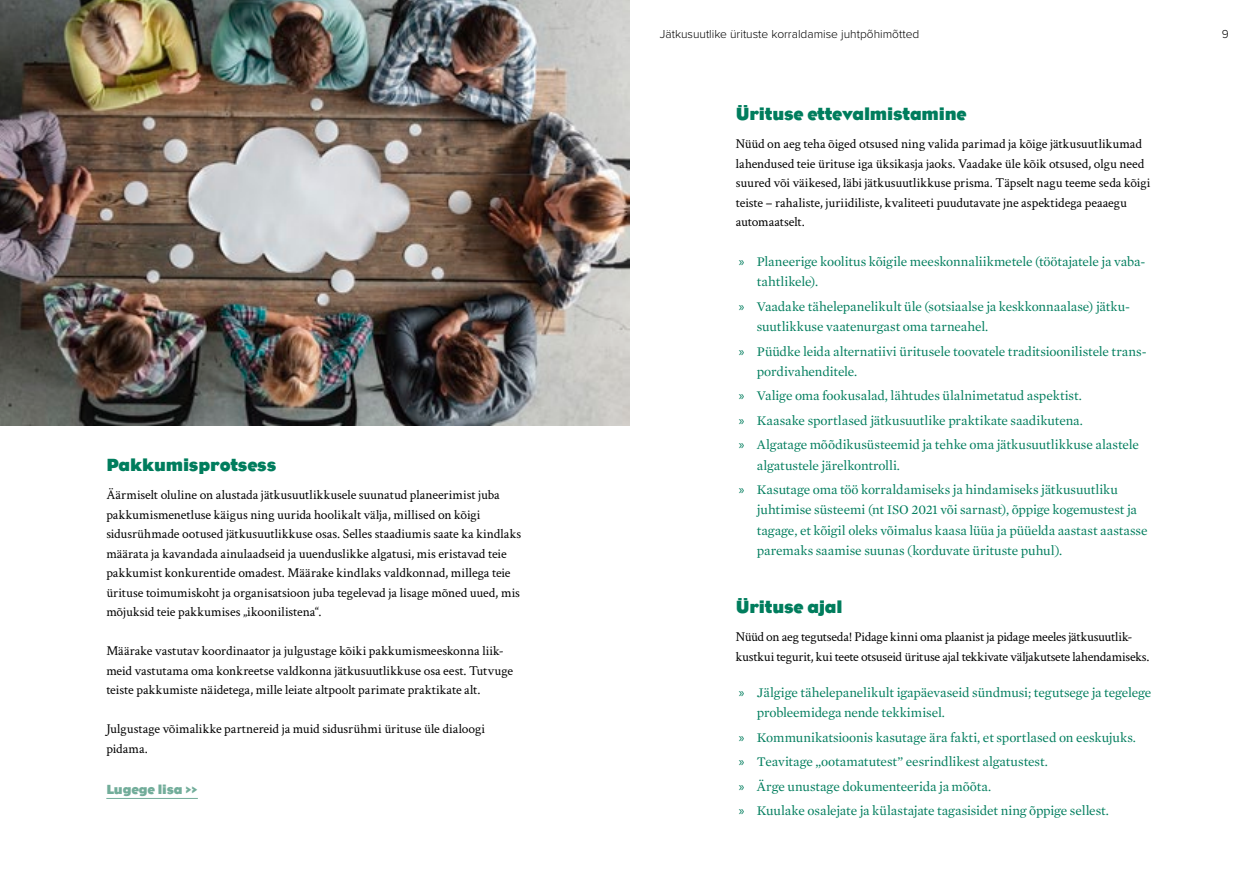
<style>
.page{position:relative;width:1259px;height:893px;background:#fff}
.page>*{position:absolute;margin:0;border:0;box-sizing:border-box;transform-origin:0 0}
.t1{font:700 18px "Bureau Eagle";letter-spacing:-.01em;color:#007d5d}
.t2{font:13.5px/19.5px "Crimson Text";letter-spacing:-.005em;color:#000}
.t3{font:13.5px/20.2px "Mercury Text G1";letter-spacing:-.005em;color:#007d5d}
.t4{font:700 13.5px "Bureau Eagle";letter-spacing:-.01em;color:#72ad9a}
.t5{font:300 12px "Proxima Nova";color:#000}
.s1{font-family:"Myriad Pro"}
</style>
<div class="page">
<hr style="left:106px;top:798px;width:92px;height:1px;background:#72ad9a">
<img style="left:0;top:0;width:629px;height:425px">
<h1 class="t1" style="left:106px;top:455px;width:172px">Pakkumisprotsess</h1>
<p class="t2" style="left:106px;top:484px;width:416px">Äärmiselt oluline on alustada jätkusuutlikkusele suunatud planeerimist juba pakkumismenetluse käigus ning uurida hoolikalt välja, millised on kõigi sidusrühmade ootused jätkusuutlikkuse osas. Selles staadiumis saate ka kindlaks määrata ja kavandada ainulaadseid ja uuenduslikke algatusi, mis eristavad teie pakkumist konkurentide omadest. Määrake kindlaks valdkonnad, millega teie ürituse toimumiskoht ja organisatsioon juba tegelevad ja lisage mõned uued, mis mõjuksid teie pakkumises „ikoonilistena“.</p>
<p class="t2" style="left:106px;top:640px;width:408px">Määrake vastutav koordinaator ja julgustage kõiki pakkumismeeskonna liik&shy;meid vastutama oma konkreetse valdkonna jätkusuutlikkuse osa eest. Tutvuge teiste pakkumiste näidetega, mille leiate altpoolt parimate praktikate alt.</p>
<p class="t2" style="left:106px;top:718px;width:380px">Julgustage võimalikke partnereid ja muid sidusrühmi ürituse üle dialoogi pidama.</p>
<p class="t4" style="left:106px;top:782px;width:93px">Lugege lisa &gt;&gt;</p>
<p class="t5" style="left:660px;top:25px;width:261px">Jätkusuutlike ürituste korraldamise juhtpõhimõtted</p>
<p class="t5" style="left:1221px;top:25px;width:9px">9</p>
<h1 class="t1" style="left:736px;top:104px;width:232px">Ürituse ettevalmistamine</h1>
<p class="t2" style="left:736px;top:134px;width:416px">Nüüd on aeg teha õiged otsused ning valida parimad ja kõige jätkusuutlikumad lahendused teie ürituse iga üksikasja jaoks. Vaadake üle kõik otsused, olgu need suured või väikesed, läbi jätkusuutlikkuse prisma. Täpselt nagu teeme seda kõigi teiste – rahaliste, juriidiliste, kvaliteeti puudutavate jne aspektidega peaaegu automaatselt.</p>
<p class="t3" style="left:757px;top:251px;width:390px;text-indent:-18px"><span class="s1">»</span> Planeerige koolitus kõigile meeskonnaliikmetele (töötajatele ja vaba&shy;tahtlikele).</p>
<p class="t3" style="left:757px;top:296px;width:375px;text-indent:-18px"><span class="s1">»</span> Vaadake tähelepanelikult üle (sotsiaalse ja keskkonnaalase) jätku&shy;suutlikkuse vaatenurgast oma tarneahel.</p>
<p class="t3" style="left:757px;top:341px;width:391px;text-indent:-18px"><span class="s1">»</span> Püüdke leida alternatiivi üritusele toovatele traditsioonilistele trans&shy;pordivahenditele.</p>
<p class="t3" style="left:739px;top:384px;width:401px;line-height:24.5px"><span class="s1">»</span> Valige oma fookusalad, lähtudes ülalnimetatud aspektist.<br><span class="s1">»</span> Kaasake sportlased jätkusuutlike praktikate saadikutena.<br><span class="s1">»</span> Algatage mõõdikusüsteemid ja tehke oma jätkusuutlikkuse alastele</p>
<p class="t3" style="left:739px;top:453px;width:381px;line-height:24.5px;text-indent:18px">algatustele järelkontrolli.<br><span class="s1">»</span> Kasutage oma töö korraldamiseks ja hindamiseks jätkusuutliku</p>
<p class="t3" style="left:757px;top:500px;width:392px">juhtimise süsteemi (nt ISO 2021 või sarnast), õppige kogemustest ja tagage, et kõigil oleks võimalus kaasa lüüa ja püüelda aastast aastasse paremaks saamise suunas (korduvate ürituste puhul).</p>
<h1 class="t1" style="left:736px;top:597px;width:108px">Ürituse ajal</h1>
<p class="t2" style="left:736px;top:626px;width:415px">Nüüd on aeg tegutseda! Pidage kinni oma plaanist ja pidage meeles jätkusuutlik&shy;kustkui tegurit, kui teete otsuseid ürituse ajal tekkivate väljakutsete lahendamiseks.</p>
<p class="t3" style="left:757px;top:682px;width:396px;text-indent:-18px"><span class="s1">»</span> Jälgige tähelepanelikult igapäevaseid sündmusi; tegutsege ja tegelege probleemidega nende tekkimisel.</p>
<p class="t3" style="left:739px;top:725px;width:399px;line-height:24.5px"><span class="s1">»</span> Kommunikatsioonis kasutage ära fakti, et sportlased on eeskujuks. <span class="s1">»</span> Teavitage „ootamatutest” eesrindlikest algatustest.<br><span class="s1">»</span> Ärge unustage dokumenteerida ja mõõta.<br><span class="s1">»</span> Kuulake osalejate ja külastajate tagasisidet ning õppige sellest.</p>
</div>
